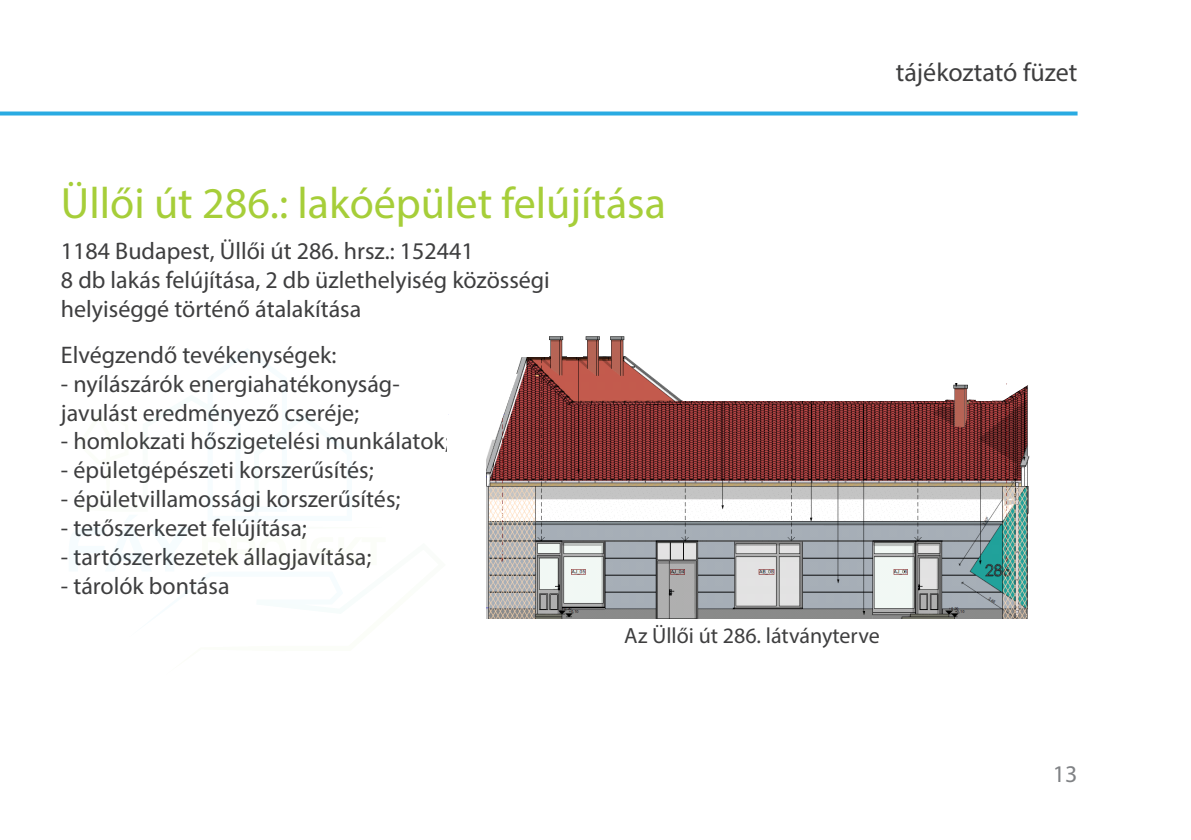
<style>
.page{position:relative;width:1191px;height:840px;background:#fff}
.page>*{position:absolute;margin:0;border:0;box-sizing:border-box;transform-origin:0 0}
.tartalomhoz{font:44px "Myriad Pro";color:#a6ce39}
.t1{font:26px "Myriad Pro";color:#3e3e3f}
.t2{font:24px/28.8px "Myriad Pro";color:#3e3e3f}
.t3{font:24px "Myriad Pro";color:#808285}
.t4{font:22px "Myriad Pro";color:#3e3e3f}
</style>
<div class="page">
<svg style="left:0;top:111px;width:1077px;height:4px;background:#44b5e5"></svg>
<img style="left:448px;top:336px;width:582px;height:282px">
<div style="left:439px;top:456px;width:47px;height:167px;background:#fff"></div>
<div style="left:450px;top:295px;width:36px;height:169px;background:#fff"></div>
<div style="left:468px;top:294px;width:43px;height:95px;background:#fff"></div>
<div style="left:505px;top:294px;width:44px;height:63px;background:#fff"></div>
<div style="left:567px;top:294px;width:16px;height:63px;background:#fff"></div>
<svg style="left:486px;top:373px;width:31px;height:66px"></svg>
<div style="left:683px;top:297px;width:262px;height:103px;background:#fff"></div>
<div style="left:951px;top:297px;width:80px;height:85px;background:#fff"></div>
<div style="left:976px;top:338px;width:15px;height:62px;background:#fff"></div>
<svg style="left:991px;top:382px;width:39px;height:18px"></svg>
<p class="t1" style="left:896px;top:56px;width:183px">tájékoztató füzet</p>
<p class="tartalomhoz" style="left:61px;top:176px;width:606px">Üllői út 286.: lakóépület felújítása</p>
<p class="t2" style="left:61px;top:236px;width:490px">1184 Budapest, Üllői út 286. hrsz.: 152441<br>8 db lakás felújítása, 2 db üzlethelyiség közösségi helyiséggé történő átalakítása</p>
<p class="t2" style="left:61px;top:340px;width:277px">Elvégzendő tevékenységek:</p>
<p class="t2" style="left:61px;top:369px;width:340px">- nyílászárók energiahatékonyság&shy;javulást eredményező cseréje;</p>
<p class="t2" style="left:61px;top:426px;width:390px">- homlokzati hőszigetelési munkálatok;</p>
<p class="t2" style="left:61px;top:455px;width:314px">- épületgépészeti korszerűsítés;</p>
<p class="t2" style="left:61px;top:484px;width:341px">- épületvillamossági korszerűsítés;</p>
<p class="t2" style="left:61px;top:513px;width:247px">- tetőszerkezet felújítása;</p>
<p class="t2" style="left:61px;top:541px;width:312px">- tartószerkezetek állagjavítása;</p>
<p class="t2" style="left:61px;top:570px;width:170px">- tárolók bontása</p>
<p class="t4" style="left:624px;top:621px;width:257px">Az Üllői út 286. látványterve</p>
<p class="t3" style="left:1053px;top:758px;width:26px">13</p>
</div>
